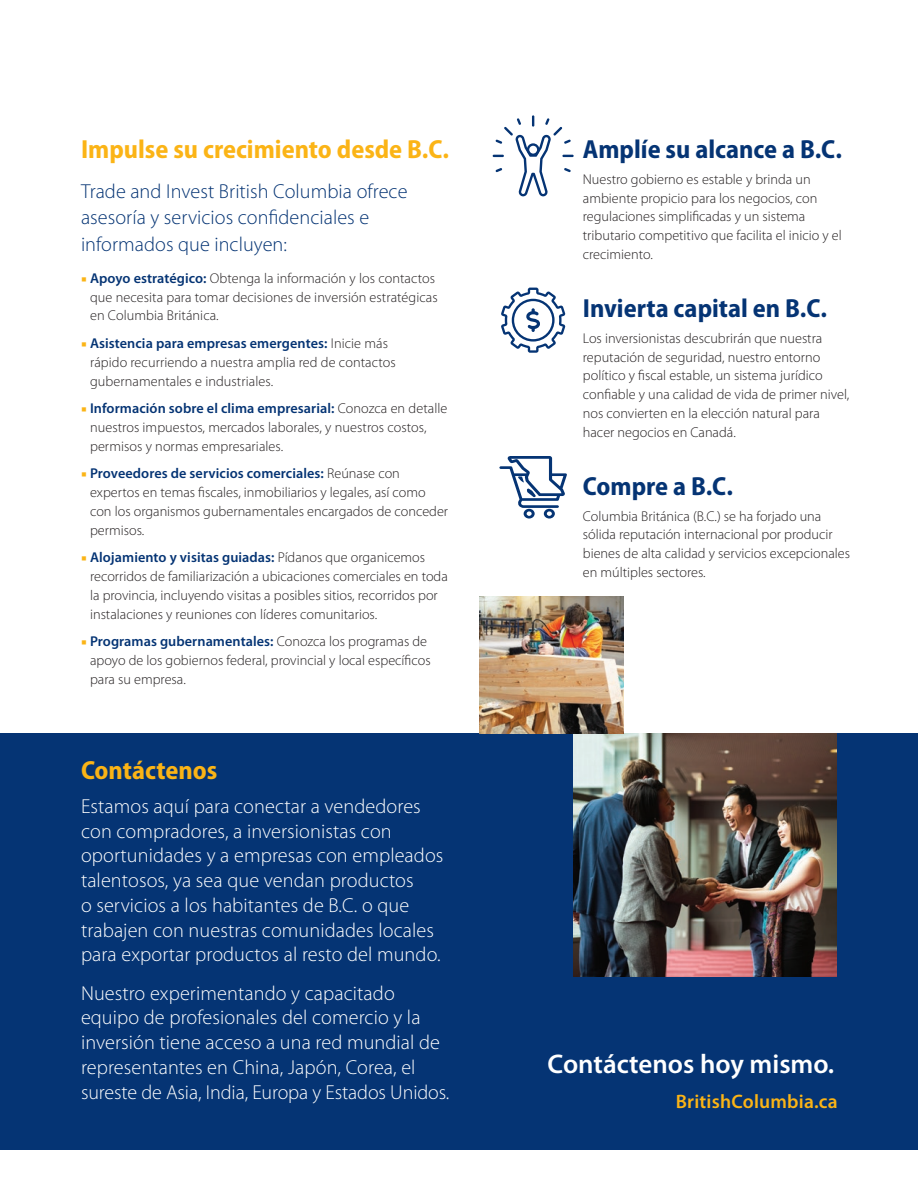
<style>
.page{position:relative;width:918px;height:1188px;background:#fff}
.page>*{position:absolute;margin:0;border:0;box-sizing:border-box;transform-origin:0 0}
.Header_15_pt_Bold{font:600 27px "Myriad Pro";color:#fff}
.Header_15_pt_Bold-2{font:700 semi-condensed 26.25px "Myriad Pro";color:#053474}
.Super_Header{font:700 semi-condensed 26.25px "Myriad Pro";color:#fbb416}
.Body_10pt_13_0_track{font:300 20.25px/24.8px "Myriad Pro";letter-spacing:.005em;color:#fff}
.Intro_Text_14pt_Ligh{font:300 20.25px/26.2px "Myriad Pro";letter-spacing:.005em;color:#053474}
.t1{font:600 19.5px "Myriad Pro";letter-spacing:.01em;color:#fbb416}
.Body_10pt_13_0_track-2{font:300 14.25px/18.8px "Myriad Pro";color:#231f20}
.s1{font-family:"Minion Pro";font-weight:400;color:#fbb416}
.s2{font-weight:600;color:#053474}
</style>
<div class="page">
<div style="left:0;top:733px;width:918px;height:417px;background:#053474"></div>
<img style="left:573px;top:733px;width:264px;height:244px">
<img style="left:479px;top:596px;width:145px;height:137px">
<svg style="left:493px;top:115px;width:81px;height:81px"></svg>
<svg style="left:499px;top:456px;width:68px;height:63px"></svg>
<svg style="left:501px;top:288px;width:64px;height:65px"></svg>
<p class="Super_Header" style="left:81px;top:135px;width:370px">Impulse su crecimiento desde B.C.</p>
<p class="Intro_Text_14pt_Ligh" style="left:81px;top:178px;width:328px">Trade and Invest British Columbia ofrece asesoría y servicios confidenciales e informados que incluyen:</p>
<p class="Body_10pt_13_0_track-2" style="left:90px;top:269px;width:349px;text-indent:-9px"><span class="s1">■</span> <span class="s2">Apoyo estratégico:</span> Obtenga la información y los contactos que necesita para tomar decisiones de inversión estratégicas en Columbia Británica.</p>
<p class="Body_10pt_13_0_track-2" style="left:90px;top:334px;width:307px;text-indent:-9px"><span class="s1">■</span> <span class="s2">Asistencia para empresas emergentes:</span> Inicie más rápido recurriendo a nuestra amplia red de contactos gubernamentales e industriales.</p>
<p class="Body_10pt_13_0_track-2" style="left:90px;top:399px;width:359px;text-indent:-9px"><span class="s1">■</span> <span class="s2">Información sobre el clima empresarial:</span> Conozca en detalle nuestros impuestos, mercados laborales, y nuestros costos, permisos y normas empresariales.</p>
<p class="Body_10pt_13_0_track-2" style="left:90px;top:464px;width:360px;text-indent:-9px"><span class="s1">■</span> <span class="s2">Proveedores de servicios comerciales:</span> Reúnase con expertos en temas fiscales, inmobiliarios y legales, así como con los organismos gubernamentales encargados de conceder permisos.</p>
<p class="Body_10pt_13_0_track-2" style="left:90px;top:548px;width:359px;text-indent:-9px"><span class="s1">■</span> <span class="s2">Alojamiento y visitas guiadas:</span> Pídanos que organicemos recorridos de familiarización a ubicaciones comerciales en toda la provincia, incluyendo visitas a posibles sitios, recorridos por instalaciones y reuniones con líderes comunitarios.</p>
<p class="Body_10pt_13_0_track-2" style="left:90px;top:632px;width:342px;text-indent:-9px"><span class="s1">■</span> <span class="s2">Programas gubernamentales:</span> Conozca los programas de apoyo de los gobiernos federal, provincial y local específicos para su empresa.</p>
<p class="Super_Header" style="left:81px;top:756px;width:138px">Contáctenos</p>
<p class="Body_10pt_13_0_track" style="left:81px;top:793px;width:364px">Estamos aquí para conectar a vendedores con compradores, a inversionistas con oportunidades y a empresas con empleados talentosos, ya sea que vendan productos<br>o servicios a los habitantes de B.C. o que trabajen con nuestras comunidades locales para exportar productos al resto del mundo.</p>
<p class="Body_10pt_13_0_track" style="left:81px;top:980px;width:370px">Nuestro experimentando y capacitado equipo de profesionales del comercio y la inversión tiene acceso a una red mundial de representantes en China, Japón, Corea, el sureste de Asia, India, Europa y Estados Unidos.</p>
<p class="Header_15_pt_Bold-2" style="left:583px;top:135px;width:261px">Amplíe su alcance a B.C.</p>
<p class="Body_10pt_13_0_track-2" style="left:583px;top:170px;width:261px">Nuestro gobierno es estable y brinda un ambiente propicio para los negocios, con regulaciones simplificadas y un sistema tributario competitivo que facilita el inicio y el crecimiento.</p>
<p class="Header_15_pt_Bold-2" style="left:583px;top:294px;width:246px">Invierta capital en B.C.</p>
<p class="Body_10pt_13_0_track-2" style="left:583px;top:329px;width:268px">Los inversionistas descubrirán que nuestra reputación de seguridad, nuestro entorno político y fiscal estable, un sistema jurídico confiable y una calidad de vida de primer nivel, nos convierten en la elección natural para hacer negocios en Canadá.</p>
<p class="Header_15_pt_Bold-2" style="left:583px;top:472px;width:152px">Compre a B.C.</p>
<p class="Body_10pt_13_0_track-2" style="left:583px;top:506px;width:269px">Columbia Británica (B.C.) se ha forjado una sólida reputación internacional por producir bienes de alta calidad y servicios excepcionales en múltiples sectores.</p>
<p class="Header_15_pt_Bold" style="left:548px;top:1047px;width:288px">Contáctenos hoy mismo.</p>
<p class="t1" style="left:676px;top:1089px;width:163px">BritishColumbia.ca</p>
</div>
